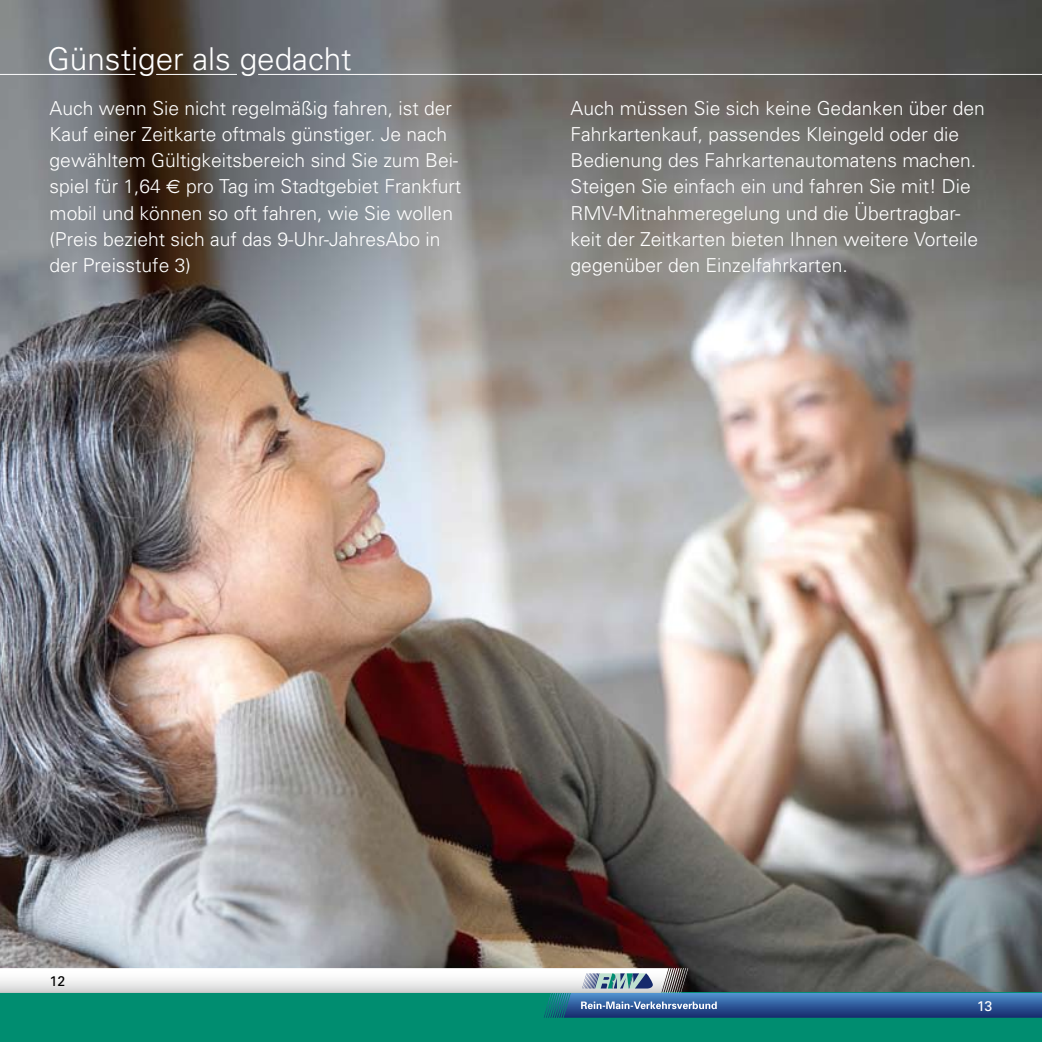
<style>
.page{position:relative;width:1042px;height:1042px;background:#fff}
.page>*{position:absolute;margin:0;border:0;box-sizing:border-box;transform-origin:0 0}
.t1{font:300 31.5px "Univers";color:#fff}
.t2{font:300 19.25px/26.2px "Univers";color:#fff}
.t3{font:14px "Univers";color:#000}
.t4{font:14px "Univers";color:#fff}
.s1{font-family:"Euro Sans";font-weight:400}
</style>
<div class="page">
<img style="left:0;top:0;width:1042px;height:968px">
<hr style="left:0;top:74px;width:135px;height:1px;background:#fff">
<hr style="left:156px;top:74px;width:81px;height:1px;background:#fff">
<hr style="left:258px;top:74px;width:784px;height:1px;background:#fff">
<div style="left:0;top:993px;width:1042px;height:49px;background:#008d70"></div>
<svg style="left:0;top:968px;width:1042px;height:49px"></svg>
<h1 class="t1" style="left:47px;top:39px;width:306px">Günstiger als gedacht</h1>
<p class="t2" style="left:50px;top:95px;width:413px">Auch wenn Sie nicht regelmäßig fahren, ist der Kauf einer Zeitkarte oftmals günstiger. Je nach gewähltem Gültigkeitsbereich sind Sie zum Bei&shy;spiel für 1,64 <span class="s1">€</span> pro Tag im Stadtgebiet Frankfurt mobil und können so oft fahren, wie Sie wollen (Preis bezieht sich auf das 9-Uhr-JahresAbo in der Preisstufe 3)</p>
<p class="t2" style="left:570px;top:95px;width:416px">Auch müssen Sie sich keine Gedanken über den Fahrkartenkauf, passendes Kleingeld oder die Bedienung des Fahrkartenautomatens machen.<br>Steigen Sie einfach ein und fahren Sie mit! Die RMV-Mitnahmeregelung und die Übertragbar&shy;keit der Zeitkarten bieten Ihnen weitere Vorteile gegenüber den Einzelfahrkarten.</p>
<p class="t3" style="left:50px;top:972px;width:17px">12</p>
<p class="t4" style="left:977px;top:998px;width:17px">13</p>
</div>
